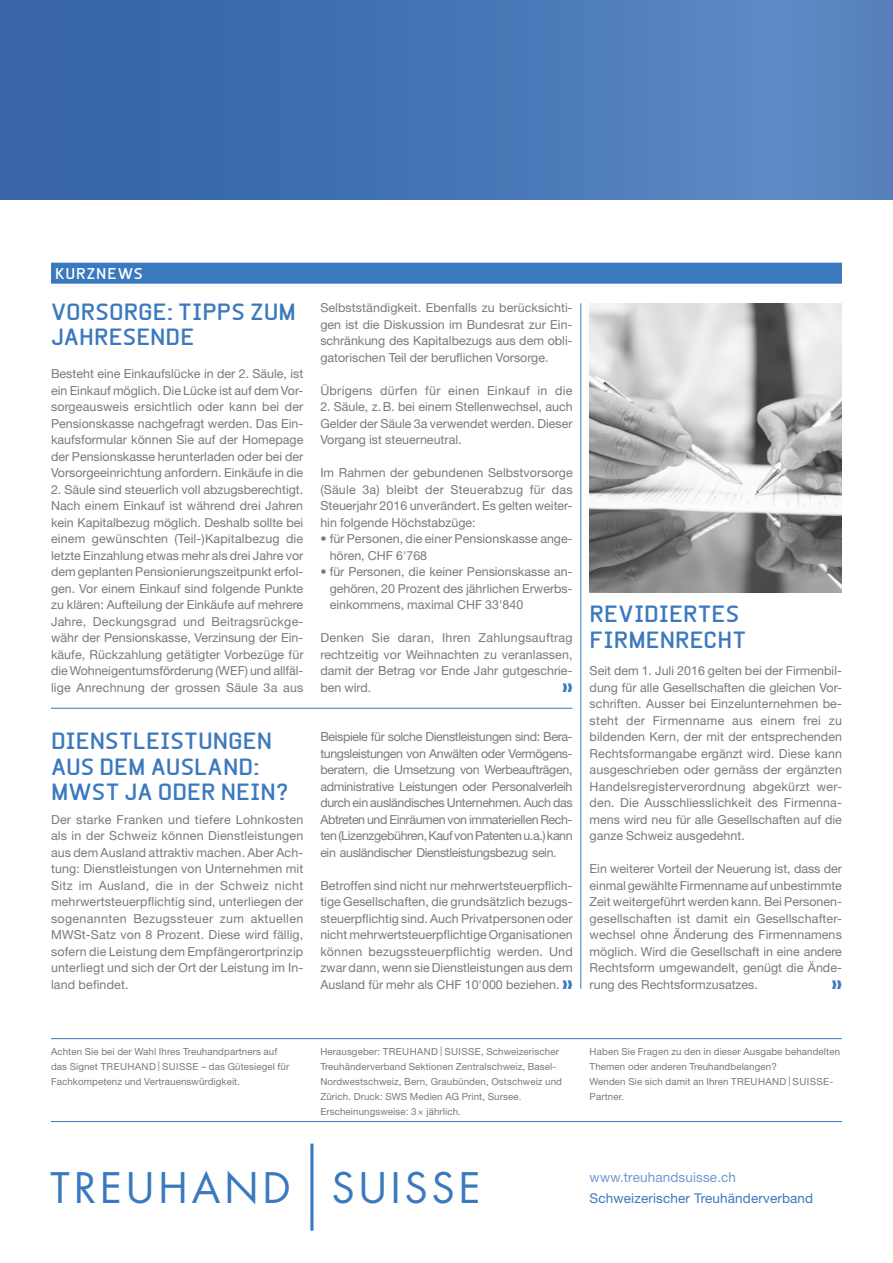
<style>
.page{position:relative;width:893px;height:1263px;background:#fff}
.page>*{position:absolute;margin:0;border:0;box-sizing:border-box;transform-origin:0 0}
.t1{font:40.95px "Futura";letter-spacing:.1em;color:#3b79be}
.t2{font:700 22.5px/25.5px "Beta Sans";color:#3b79be}
.t3{font:700 15px "Beta Sans";letter-spacing:.06em;color:#fff}
.t4{font:13.5px "Helvetica Neue LT Std";letter-spacing:.01em;color:#3b79be}
.t5{font:13.5px "Helvetica Neue LT Std";letter-spacing:.01em;color:#7398cf}
.t6{font:12.45px/16.5px "Helvetica Neue LT Std";color:#7b7a7a;text-align:justify}
.t7{font:12.45px "Helvetica Neue LT Std";letter-spacing:.02em;color:#7b7a7a}
.t8{font:9.75px/15px "Helvetica Neue LT Std";letter-spacing:.01em;color:#7b7a7a}
.s1{color:#3b79be}
</style>
<div class="page">
<div style="left:0;top:0;width:893px;height:200px;background:linear-gradient(to right,#3162a4,#5e8ac6)"></div>
<hr style="left:310px;top:1143px;width:3px;height:88px;background:#3b79be">
<hr style="left:51px;top:1121px;width:791px;height:1px;background:#3b79be">
<hr style="left:51px;top:1038px;width:791px;height:1px;background:#3b79be">
<div style="left:51px;top:263px;width:791px;height:21px;background:#3b79be"></div>
<hr style="left:51px;top:708px;width:522px;height:1px;background:#3b79be">
<hr style="left:580px;top:303px;width:1px;height:686px;background:#3b79be">
<img style="left:590px;top:303px;width:252px;height:290px">
<p class="t3" style="left:55px;top:265px;width:89px">KURZNEWS</p>
<h2 class="t2" style="left:51px;top:299px;width:246px">VORSORGE: TIPPS ZUM<br>JAHRESENDE</h2>
<p class="t6" style="left:320px;top:299px;width:254px">Selbstständigkeit. Ebenfalls zu berücksichti&shy;gen ist die Diskussion im Bundesrat zur Ein&shy;schränkung des Kapitalbezugs aus dem obli&shy;gatorischen Teil der beruflichen Vorsorge.</p>
<p class="t7" style="left:320px;top:383px;width:254px">Übrigens dürfen für einen Einkauf in die</p>
<p class="t6" style="left:320px;top:398px;width:254px">2. Säule, z.B. bei einem Stellenwechsel, auch Gelder der Säule 3a verwendet werden. Dieser Vorgang ist steuerneutral.</p>
<p class="t6" style="left:320px;top:464px;width:254px">Im Rahmen der gebundenen Selbstvorsorge (Säule 3a) bleibt der Steuerabzug für das Steuerjahr 2016 unverändert. Es gelten weiter&shy;hin folgende Höchstabzüge:</p>
<p class="t6" style="left:330px;top:530px;width:244px;text-indent:-9px">• für Personen, die einer Pensionskasse ange&shy;hören, CHF 6'768</p>
<p class="t6" style="left:330px;top:563px;width:244px;text-indent:-9px">• für Personen, die keiner Pensionskasse an&shy;gehören, 20 Prozent des jährlichen Erwerbs&shy;einkommens, maximal CHF 33'840</p>
<p class="t6" style="left:320px;top:629px;width:254px">Denken Sie daran, Ihren Zahlungsauftrag rechtzeitig vor Weihnachten zu veranlassen, damit der Betrag vor Ende Jahr gutgeschrie&shy;ben wird.</p>
<p class="t6" style="left:51px;top:365px;width:254px">Besteht eine Einkaufslücke in der 2. Säule, ist ein Einkauf möglich. Die Lücke ist auf dem Vor&shy;sorgeausweis ersichtlich oder kann bei der Pensionskasse nachgefragt werden. Das Ein&shy;kaufsformular können Sie auf der Homepage der Pensionskasse herunterladen oder bei der Vorsorgeeinrichtung anfordern. Einkäufe in die</p>
<p class="t6" style="left:51px;top:481px;width:254px">2. Säule sind steuerlich voll abzugsberechtigt.<br>Nach einem Einkauf ist während drei Jahren kein Kapitalbezug möglich. Deshalb sollte bei einem gewünschten (Teil-)Kapitalbezug die letzte Einzahlung etwas mehr als drei Jahre vor dem geplanten Pensionierungszeitpunkt erfol&shy;gen. Vor einem Einkauf sind folgende Punkte zu klären: Aufteilung der Einkäufe auf mehrere Jahre, Deckungsgrad und Beitragsrückge&shy;währ der Pensionskasse, Verzinsung der Ein&shy;käufe, Rückzahlung getätigter Vorbezüge für die Wohneigentumsförderung (WEF) und allfäl&shy;lige Anrechnung der grossen Säule 3a aus</p>
<h2 class="t2" style="left:51px;top:728px;width:239px">DIENSTLEISTUNGEN<br>AUS DEM AUSLAND:<br>MWST JA ODER NEIN?</h2>
<p class="t6" style="left:51px;top:811px;width:254px">Der starke Franken und tiefere Lohnkosten als in der Schweiz können Dienstleistungen aus dem Ausland attraktiv machen. Aber Ach&shy;tung: Dienstleistungen von Unternehmen mit Sitz im Ausland, die in der Schweiz nicht mehrwertsteuerpflichtig sind, unterliegen der sogenannten Bezugssteuer zum aktuellen MWSt-Satz von 8 Prozent. Diese wird fällig, sofern die Leistung dem Empfängerortprinzip unterliegt und sich der Ort der Leistung im In&shy;land befindet.</p>
<p class="t6" style="left:320px;top:728px;width:254px">Beispiele für solche Dienstleistungen sind: Bera&shy;tungsleistungen von Anwälten oder Vermögens&shy;beratern, die Umsetzung von Werbeaufträgen, administrative Leistungen oder Personalverleih durch ein ausländisches Unternehmen. Auch das Abtreten und Einräumen von immateriellen Rech&shy;ten (Lizenzgebühren, Kauf von Patenten u.a.) kann ein ausländischer Dienstleistungsbezug sein.</p>
<p class="t6" style="left:320px;top:877px;width:254px">Betroffen sind nicht nur mehrwertsteuerpflich&shy;tige Gesellschaften, die grundsätzlich bezugs&shy;steuerpflichtig sind. Auch Privatpersonen oder nicht mehrwertsteuerpflichtige Organisationen können bezugssteuerpflichtig werden. Und zwar dann, wenn sie Dienstleistungen aus dem Ausland für mehr als CHF 10'000 beziehen. <span class="s1">❱❱</span></p>
<h2 class="t2" style="left:590px;top:601px;width:158px">REVIDIERTES<br>FIRMENRECHT</h2>
<p class="t6" style="left:590px;top:662px;width:254px">Seit dem 1. Juli 2016 gelten bei der Firmenbil&shy;dung für alle Gesellschaften die gleichen Vor&shy;schriften. Ausser bei Einzelunternehmen be&shy;steht der Firmenname aus einem frei zu bildenden Kern, der mit der entsprechenden Rechtsformangabe ergänzt wird. Diese kann ausgeschrieben oder gemäss der ergänzten Handelsregisterverordnung abgekürzt wer&shy;den. Die Ausschliesslichkeit des Firmenna&shy;mens wird neu für alle Gesellschaften auf die ganze Schweiz ausgedehnt.</p>
<p class="t6" style="left:590px;top:860px;width:254px">Ein weiterer Vorteil der Neuerung ist, dass der einmal gewählte Firmenname auf unbestimmte Zeit weitergeführt werden kann. Bei Personen&shy;gesellschaften ist damit ein Gesellschafter&shy;wechsel ohne Änderung des Firmennamens möglich. Wird die Gesellschaft in eine andere Rechtsform umgewandelt, genügt die Ände&shy;rung des Rechtsformzusatzes.</p>
<p class="t8" style="left:51px;top:1043px;width:240px">Achten Sie bei der Wahl Ihres Treuhandpartners auf das Signet TREUHAND | SUISSE – das Gütesiegel für<br>Fachkompetenz und Vertrauenswürdigkeit.</p>
<p class="t8" style="left:320px;top:1043px;width:243px">Herausgeber: TREUHAND | SUISSE, Schweizerischer Treuhänderverband Sektionen Zentralschweiz, Basel-Nordwestschweiz, Bern, Graubünden, Ostschweiz und Zürich. Druck: SWS Medien AG Print, Sursee.<br>Erscheinungsweise: 3× jährlich.</p>
<p class="t8" style="left:590px;top:1043px;width:252px">Haben Sie Fragen zu den in dieser Ausgabe behandelten Themen oder anderen Treuhandbelangen?<br>Wenden Sie sich damit an Ihren TREUHAND | SUISSE-Partner.</p>
<h1 class="t1" style="left:51px;top:1162px;width:432px">TREUHAND SUISSE</h1>
<p class="t5" style="left:590px;top:1169px;width:148px">www.treuhandsuisse.ch</p>
<p class="t4" style="left:590px;top:1190px;width:225px">Schweizerischer Treuhänderverband</p>
</div>
